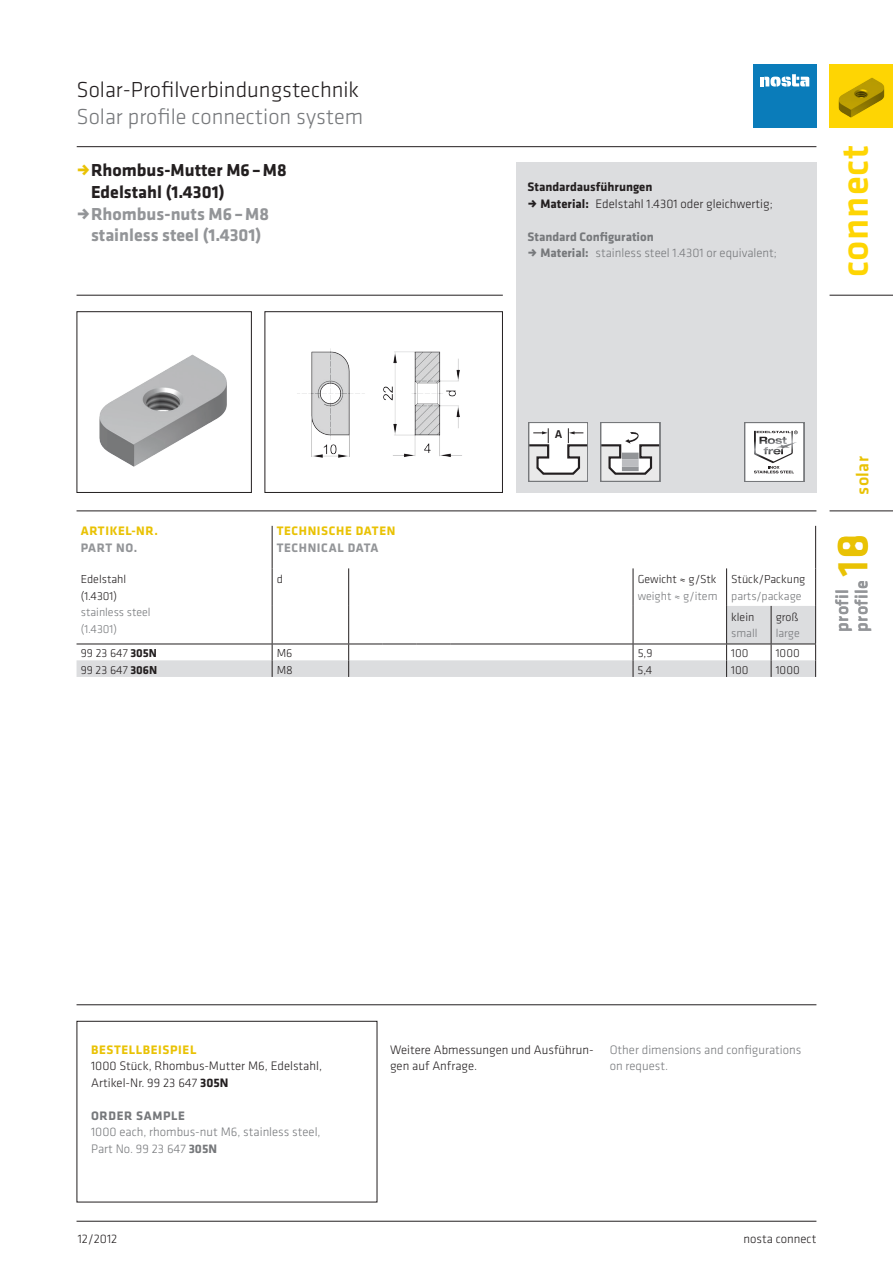
<style>
.page{position:relative;width:893px;height:1263px;background:#fff}
.page>*{position:absolute;margin:0;border:0;box-sizing:border-box;transform-origin:0 0}
.t1{font:500 45px "Klavika Basic";color:#e9c204}
.t2{font:500 39px "Klavika Basic";letter-spacing:.02em;color:#fed503}
.t3{font:300 22.5px "Klavika Basic";color:#231f20}
.t4{font:300 22.5px "Klavika Basic";color:#76787b}
.t5{font:700 18px/21.6px "Klavika Basic";color:#939598}
.t6{font:700 18px/21.6px "Klavika Basic";color:#231f20}
.t7{font:500 18px/19.5px "Klavika Basic";letter-spacing:.02em;color:#939598}
.t8{font:500 18px "Klavika Basic";letter-spacing:.02em;color:#e9c204}
.t9{font:300 12.75px/16.5px "Klavika Basic";color:#231f20}
.t10{font:300 12.75px/16.5px "Klavika Basic";color:#76787b}
.t11{font:700 12.75px "Klavika Basic";letter-spacing:.05em;color:#e9c204}
.t12{font:700 12.75px "Klavika Basic";letter-spacing:.05em;color:#939598}
.t13{font:700 12.75px "Klavika Basic";letter-spacing:.05em;color:#76787b}
.t14{font:300 12px/16.5px "Klavika Basic";color:#231f20}
.t15{font:300 12px/16.5px "Klavika Basic";color:#76787b}
.t16{font:500 11.7px "Klavika Basic";color:#231f20}
.s1{font-weight:700}
</style>
<div class="page">
<div style="left:829px;top:64px;width:64px;height:64px;background:#fed503"></div>
<hr style="left:829px;top:295px;width:64px;height:1px;background:#231f20">
<hr style="left:829px;top:510px;width:64px;height:1px;background:#231f20">
<hr style="left:77px;top:146px;width:739px;height:1px;background:#231f20">
<div style="left:77px;top:1021px;width:300px;height:181px;border:1px solid #231f20"></div>
<hr style="left:77px;top:295px;width:426px;height:1px;background:#231f20">
<div style="left:516px;top:163px;width:300px;height:330px;background:#dcdddf"></div>
<div style="left:264px;top:311px;width:239px;height:182px;border:1px solid #231f20"></div>
<div style="left:77px;top:311px;width:175px;height:182px;border:1px solid #231f20"></div>
<hr style="left:77px;top:1004px;width:739px;height:1px;background:#231f20">
<hr style="left:77px;top:510px;width:739px;height:1px;background:#231f20">
<hr style="left:77px;top:1221px;width:739px;height:1px;background:#231f20">
<div style="left:753px;top:64px;width:63px;height:64px;background:#0a7cba"></div>
<svg style="left:760px;top:74px;width:49px;height:13px"></svg>
<img style="left:99px;top:354px;width:128px;height:113px">
<img style="left:838px;top:78px;width:47px;height:40px">
<svg style="left:77px;top:606px;width:738px;height:71px"></svg>
<hr style="left:272px;top:526px;width:1px;height:42px;background:#231f20">
<hr style="left:815px;top:526px;width:1px;height:42px;background:#231f20">
<hr style="left:348px;top:568px;width:1px;height:38px;background:#231f20">
<hr style="left:726px;top:568px;width:1px;height:38px;background:#231f20">
<hr style="left:815px;top:568px;width:1px;height:38px;background:#231f20">
<hr style="left:348px;top:606px;width:1px;height:38px;background:#231f20">
<hr style="left:771px;top:606px;width:1px;height:38px;background:#231f20">
<hr style="left:815px;top:606px;width:1px;height:38px;background:#231f20">
<svg style="left:272px;top:645px;width:1px;height:32px"></svg>
<svg style="left:348px;top:645px;width:1px;height:32px"></svg>
<svg style="left:726px;top:645px;width:1px;height:32px"></svg>
<svg style="left:771px;top:645px;width:1px;height:32px"></svg>
<svg style="left:815px;top:645px;width:1px;height:32px"></svg>
<hr style="left:726px;top:606px;width:1px;height:38px;background:#231f20">
<hr style="left:272px;top:568px;width:1px;height:38px;background:#231f20">
<hr style="left:272px;top:606px;width:1px;height:38px;background:#231f20">
<hr style="left:77px;top:644px;width:195px;height:1px;background:#231f20">
<hr style="left:272px;top:644px;width:77px;height:1px;background:#231f20">
<hr style="left:349px;top:644px;width:34px;height:1px;background:#231f20">
<hr style="left:383px;top:644px;width:34px;height:1px;background:#231f20">
<hr style="left:417px;top:644px;width:34px;height:1px;background:#231f20">
<hr style="left:451px;top:644px;width:182px;height:1px;background:#231f20">
<hr style="left:633px;top:644px;width:94px;height:1px;background:#231f20">
<hr style="left:727px;top:644px;width:44px;height:1px;background:#231f20">
<hr style="left:771px;top:644px;width:45px;height:1px;background:#231f20">
<hr style="left:633px;top:568px;width:1px;height:38px;background:#231f20">
<hr style="left:633px;top:606px;width:1px;height:38px;background:#231f20">
<svg style="left:633px;top:644px;width:1px;height:33px"></svg>
<img style="left:297px;top:348px;width:165px;height:110px">
<div style="left:528px;top:422px;width:60px;height:60px;background:#fff"></div>
<svg style="left:531px;top:428px;width:54px;height:51px"></svg>
<div style="left:528px;top:422px;width:60px;height:60px;border:2px solid #76787b"></div>
<div style="left:744px;top:422px;width:60px;height:60px;background:#fff"></div>
<svg style="left:754px;top:431px;width:44px;height:42px"></svg>
<div style="left:744px;top:422px;width:60px;height:60px;border:2px solid #76787b"></div>
<div style="left:601px;top:422px;width:59px;height:60px;background:#fff"></div>
<svg style="left:604px;top:432px;width:53px;height:47px"></svg>
<div style="left:601px;top:422px;width:59px;height:60px;border:2px solid #76787b"></div>
<h3 class="t3" style="left:77px;top:76px;width:284px">Solar-Profilverbindungstechnik</h3>
<h3 class="t4" style="left:77px;top:103px;width:288px">Solar profile connection system</h3>
<h3 class="t6" style="left:91px;top:159px;width:197px">Rhombus-Mutter M6–M8<br>Edelstahl (1.4301)</h3>
<h3 class="t5" style="left:91px;top:202px;width:179px">Rhombus-nuts M6–M8 stainless steel (1.4301)</h3>
<p class="t9" style="left:541px;top:179px;width:234px;text-indent:-13px"><span class="s1">Standardausführungen<br>Material:</span> Edelstahl 1.4301 oder gleichwertig;</p>
<p class="t10" style="left:540px;top:228px;width:238px;text-indent:-13px"><span class="s1">Standard Configuration<br>Material:</span> stainless steel 1.4301 or equivalent;</p>
<h2 class="t2" style="left:828px;top:277px;width:134px;rotate:-90deg">connect</h2>
<p class="t11" style="left:81px;top:522px;width:79px">Artikel-Nr.</p>
<p class="t12" style="left:81px;top:538px;width:58px">Part No.</p>
<p class="t14" style="left:81px;top:571px;width:47px">Edelstahl (1.4301)</p>
<p class="t15" style="left:81px;top:604px;width:71px">stainless steel (1.4301)</p>
<p class="t16" style="left:555px;top:426px;width:9px">A</p>
<p class="t11" style="left:277px;top:522px;width:120px">TECHNISCHE DATEN</p>
<p class="t12" style="left:277px;top:538px;width:103px">Technical Data</p>
<p class="t14" style="left:277px;top:571px;width:8px">d</p>
<p class="t14" style="left:638px;top:571px;width:80px">Gewicht ≈ g/Stk</p>
<p class="t15" style="left:638px;top:587px;width:81px">weight ≈ g/item</p>
<p class="t14" style="left:731px;top:571px;width:76px">Stück/Packung</p>
<p class="t15" style="left:731px;top:587px;width:72px">parts/package</p>
<p class="t14" style="left:731px;top:608px;width:25px">klein</p>
<p class="t15" style="left:731px;top:625px;width:28px">small</p>
<p class="t14" style="left:776px;top:608px;width:24px">groß</p>
<p class="t15" style="left:776px;top:625px;width:26px">large</p>
<p class="t14" style="left:81px;top:645px;width:78px">99 23 647 <span class="s1">305N</span></p>
<p class="t14" style="left:277px;top:645px;width:17px">M6</p>
<p class="t14" style="left:638px;top:645px;width:16px">5,9</p>
<p class="t14" style="left:731px;top:645px;width:19px">100</p>
<p class="t14" style="left:776px;top:645px;width:26px">1000</p>
<p class="t14" style="left:81px;top:661px;width:78px">99 23 647 <span class="s1">306N</span></p>
<p class="t14" style="left:277px;top:661px;width:18px">M8</p>
<p class="t14" style="left:638px;top:661px;width:16px">5,4</p>
<p class="t14" style="left:731px;top:661px;width:19px">100</p>
<p class="t14" style="left:776px;top:661px;width:26px">1000</p>
<h3 class="t8" style="left:850px;top:495px;width:40px;rotate:-90deg">solar</h3>
<h1 class="t1" style="left:822px;top:558px;width:26px;rotate:-90deg">8</h1>
<h1 class="t1" style="left:822px;top:577px;width:45px;rotate:-90deg">10</h1>
<h3 class="t7" style="left:832px;top:632px;width:53px;rotate:-90deg">profil profile</h3>
<p class="t11" style="left:91px;top:1040px;width:107px">BESTELLBEISPIEL</p>
<p class="t9" style="left:91px;top:1058px;width:232px">1000 Stück, Rhombus-Mutter M6, Edelstahl,<br>Artikel-Nr. 99 23 647 <span class="s1">305N</span></p>
<p class="t13" style="left:91px;top:1106px;width:95px">ORDER SAMPLE</p>
<p class="t10" style="left:91px;top:1124px;width:231px">1000 each, rhombus-nut M6, stainless steel,<br>Part No. 99 23 647 <span class="s1">305N</span></p>
<p class="t9" style="left:390px;top:1041px;width:205px">Weitere Abmessungen und Ausführun&shy;gen auf Anfrage.</p>
<p class="t10" style="left:610px;top:1041px;width:193px">Other dimensions and configurations on request.</p>
<p class="t9" style="left:78px;top:1230px;width:41px">12/2012</p>
<p class="t9" style="left:744px;top:1230px;width:74px">nosta connect</p>
</div>
